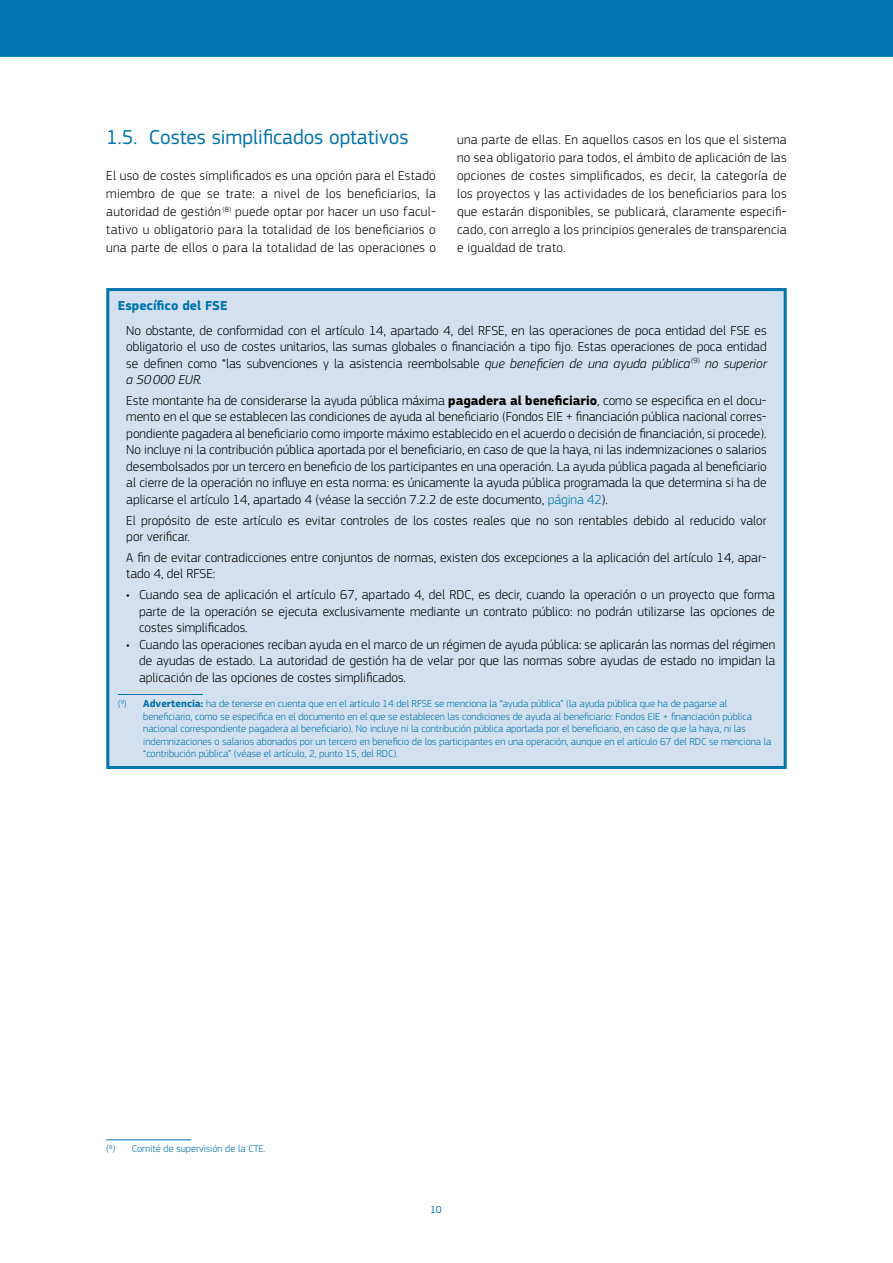
<style>
.page{position:relative;width:893px;height:1263px;background:#fff}
.page>*{position:absolute;margin:0;border:0;box-sizing:border-box;transform-origin:0 0}
.t1{font:21px "EC Square Sans Pro";color:#0074ac}
.t2{font:300 13.5px/16.5px "EC Square Sans Pro";color:#000;text-align:justify}
.t3{font:700 13.5px "EC Square Sans Pro";color:#0074ac}
.t4{font:300 10.5px/12.6px "EC Square Sans Pro";color:#0074ac}
.t5{font:10.5px "EC Square Sans Pro";color:#0074ac}
.s1{font-style:italic}
.s2{font-weight:700}
.s3{color:#0074ac}
</style>
<div class="page">
<div style="left:0;top:0;width:893px;height:57px;background:#0074ac"></div>
<hr style="left:106px;top:1139px;width:85px;height:1px;background:#0074ac">
<div style="left:106px;top:288px;width:681px;height:481px;background:#d3e0ef"></div>
<h1 class="t1" style="left:106px;top:125px;width:304px">1.5. Costes simplificados optativos</h1>
<p class="t2" style="left:106px;top:166px;width:331px;line-height:18px">El uso de costes simplificados es una opción para el Estado miembro de que se trate: a nivel de los beneficiarios, la autoridad de gestión <sup>(8)</sup> puede optar por hacer un uso facul&shy;tativo u obligatorio para la totalidad de los beneficiarios o una parte de ellos o para la totalidad de las operaciones o</p>
<p class="t2" style="left:457px;top:130px;width:331px;line-height:18px">una parte de ellas. En aquellos casos en los que el sistema no sea obligatorio para todos, el ámbito de aplicación de las opciones de costes simplificados, es decir, la categoría de los proyectos y las actividades de los beneficiarios para los que estarán disponibles, se publicará, claramente especifi&shy;cado, con arreglo a los principios generales de transparencia e igualdad de trato.</p>
<p class="t3" style="left:118px;top:297px;width:111px">Específico del FSE</p>
<p class="t2" style="left:126px;top:322px;width:642px">No obstante, de conformidad con el artículo 14, apartado 4, del RFSE, en las operaciones de poca entidad del FSE es obligatorio el uso de costes unitarios, las sumas globales o financiación a tipo fijo. Estas operaciones de poca entidad se definen como “las subvenciones y la asistencia reembolsable <span class="s1">que beneficien de una ayuda pública</span><sup>(9)</sup> <span class="s1">no superior a 50000 EUR.</span></p>
<p class="t2" style="left:126px;top:392px;width:642px">Este montante ha de considerarse la ayuda pública máxima <span class="s2">pagadera al beneficiario</span>, como se especifica en el docu&shy;mento en el que se establecen las condiciones de ayuda al beneficiario (Fondos EIE + financiación pública nacional corres&shy;pondiente pagadera al beneficiario como importe máximo establecido en el acuerdo o decisión de financiación, si procede).<br>No incluye ni la contribución pública aportada por el beneficiario, en caso de que la haya, ni las indemnizaciones o salarios desembolsados por un tercero en beneficio de los participantes en una operación. La ayuda pública pagada al beneficiario al cierre de la operación no influye en esta norma: es únicamente la ayuda pública programada la que determina si ha de aplicarse el artículo 14, apartado 4 (véase la sección 7.2.2 de este documento, <span class="s3">página 42</span>).</p>
<p class="t2" style="left:126px;top:512px;width:642px">El propósito de este artículo es evitar controles de los costes reales que no son rentables debido al reducido valor por verificar.</p>
<p class="t2" style="left:126px;top:549px;width:642px">A fin de evitar contradicciones entre conjuntos de normas, existen dos excepciones a la aplicación del artículo 14, apar&shy;tado 4, del RFSE:</p>
<p class="t2" style="left:139px;top:586px;width:638px;text-indent:-13px">• Cuando sea de aplicación el artículo 67, apartado 4, del RDC, es decir, cuando la operación o un proyecto que forma parte de la operación se ejecuta exclusivamente mediante un contrato público: no podrán utilizarse las opciones de costes simplificados.</p>
<p class="t2" style="left:139px;top:636px;width:638px;text-indent:-13px">• Cuando las operaciones reciban ayuda en el marco de un régimen de ayuda pública: se aplicarán las normas del régimen de ayudas de estado. La autoridad de gestión ha de velar por que las normas sobre ayudas de estado no impidan la aplicación de las opciones de costes simplificados.</p>
<p class="t4" style="left:143px;top:697px;width:630px;text-indent:-26px">(<sup>9</sup>) <span class="s2">Advertencia:</span> ha de tenerse en cuenta que en el artículo 14 del RFSE se menciona la “ayuda pública” (la ayuda pública que ha de pagarse al beneficiario, como se especifica en el documento en el que se establecen las condiciones de ayuda al beneficiario: Fondos EIE + financiación pública nacional correspondiente pagadera al beneficiario). No incluye ni la contribución pública aportada por el beneficiario, en caso de que la haya, ni las indemnizaciones o salarios abonados por un tercero en beneficio de los participantes en una operación, aunque en el artículo 67 del RDC se menciona la “contribución pública” (véase el artículo, 2, punto 15, del RDC).</p>
<p class="t4" style="left:106px;top:1142px;width:161px">(<sup>8</sup>) Comité de supervisión de la CTE.</p>
<p class="t5" style="left:430px;top:1203px;width:13px">10</p>
</div>
